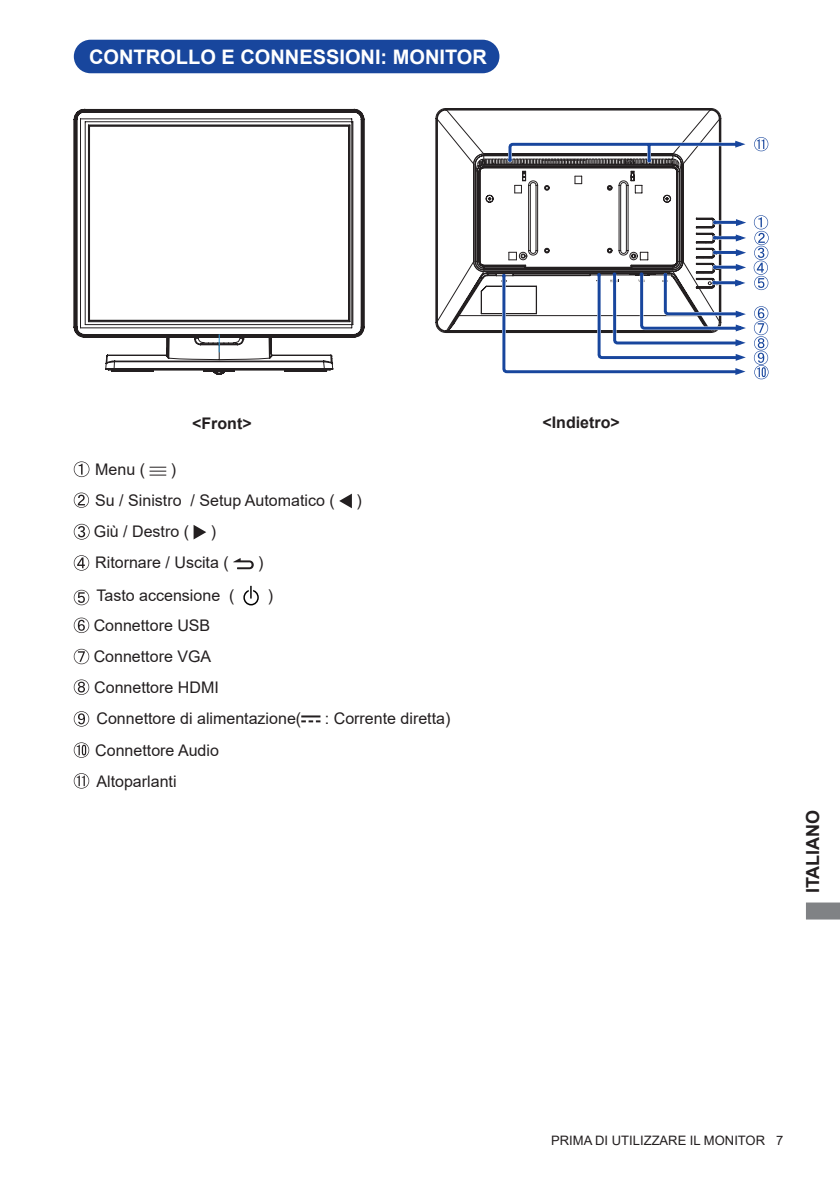
<style>
.page{position:relative;width:840px;height:1191px;background:#fff}
.page>*{position:absolute;margin:0;border:0;box-sizing:border-box;transform-origin:0 0}
.t1{font:700 20px "Arial";color:#fff}
.t2{font:700 18px "Arial";color:#231f20}
.t3{font:16px/31.2px "Arial";color:#231f20}
.t4{font:700 16px "Arial";color:#231f20}
.t5{font:13px "Arial";color:#231f20}
</style>
<div class="page">
<svg style="left:806px;top:902px;width:33px;height:17px"></svg>
<div style="left:75px;top:41px;width:423px;height:31px;background:#18469d;border-radius:16px"></div>
<div style="left:74px;top:40px;width:425px;height:33px;border:2px solid #18469d;border-radius:16px"></div>
<svg style="left:105px;top:338px;width:229px;height:37px"></svg>
<svg style="left:74px;top:109px;width:290px;height:229px"></svg>
<svg style="left:219px;top:335px;width:1px;height:17px"></svg>
<hr style="left:111px;top:371px;width:31px;height:1px;background:#231f20">
<svg style="left:142px;top:370px;width:12px;height:2px"></svg>
<hr style="left:203px;top:371px;width:31px;height:1px;background:#231f20">
<hr style="left:295px;top:371px;width:31px;height:1px;background:#231f20">
<svg style="left:284px;top:370px;width:12px;height:2px"></svg>
<svg style="left:436px;top:109px;width:284px;height:223px"></svg>
<svg style="left:477px;top:137px;width:291px;height:242px"></svg>
<svg style="left:74px;top:461px;width:15px;height:16px"></svg>
<svg style="left:149px;top:467px;width:17px;height:9px"></svg>
<svg style="left:74px;top:492px;width:15px;height:16px"></svg>
<svg style="left:339px;top:493px;width:13px;height:15px"></svg>
<svg style="left:74px;top:524px;width:15px;height:15px"></svg>
<svg style="left:193px;top:525px;width:13px;height:14px"></svg>
<svg style="left:74px;top:555px;width:15px;height:15px"></svg>
<svg style="left:233px;top:558px;width:20px;height:11px"></svg>
<svg style="left:74px;top:590px;width:15px;height:15px"></svg>
<div style="left:243px;top:589px;width:16px;height:16px;border:1px solid #000;border-radius:50%"></div>
<svg style="left:248px;top:586px;width:5px;height:12px"></svg>
<svg style="left:250px;top:586px;width:1px;height:12px"></svg>
<svg style="left:74px;top:617px;width:15px;height:16px"></svg>
<svg style="left:74px;top:649px;width:15px;height:15px"></svg>
<svg style="left:74px;top:679px;width:15px;height:16px"></svg>
<svg style="left:74px;top:711px;width:15px;height:15px"></svg>
<svg style="left:301px;top:715px;width:19px;height:7px"></svg>
<svg style="left:74px;top:742px;width:15px;height:16px"></svg>
<svg style="left:74px;top:773px;width:15px;height:15px"></svg>
<p class="t1" style="left:89px;top:43px;width:399px">CONTROLLO E CONNESSIONI: MONITOR</p>
<p class="t4" style="left:192px;top:411px;width:61px">&lt;Front&gt;</p>
<p class="t4" style="left:542px;top:411px;width:79px">&lt;Indietro&gt;</p>
<p class="t3" style="left:95px;top:453px;width:241px;text-indent:75px">)<br>Su / Sinistro / Setup Automatico (</p>
<p class="t3" style="left:95px;top:453px;width:51px">Menu (</p>
<p class="t3" style="left:94px;top:516px;width:97px">Giù / Destro (</p>
<p class="t3" style="left:95px;top:516px;width:135px;text-indent:115px">)<br>Ritornare / Uscita (</p>
<p class="t3" style="left:258px;top:547px;width:7px">)</p>
<p class="t3" style="left:356px;top:485px;width:7px">)</p>
<p class="t3" style="left:96px;top:580px;width:139px">Tasto accensione (</p>
<p class="t3" style="left:267px;top:580px;width:7px">)</p>
<p class="t3" style="left:94px;top:609px;width:209px">Connettore USB<br>Connettore VGA<br>Connettore HDMI<br>Connettore di alimentazione(</p>
<p class="t3" style="left:95px;top:734px;width:125px">Connettore Audio<br>Altoparlanti</p>
<p class="t3" style="left:325px;top:703px;width:127px">: Corrente diretta)</p>
<p class="t2" style="left:799px;top:893px;width:85px;rotate:-90deg">ITALIANO</p>
<p class="t5" style="left:551px;top:1131px;width:233px">PRIMA DI UTILIZZARE IL MONITOR 7</p>
</div>
